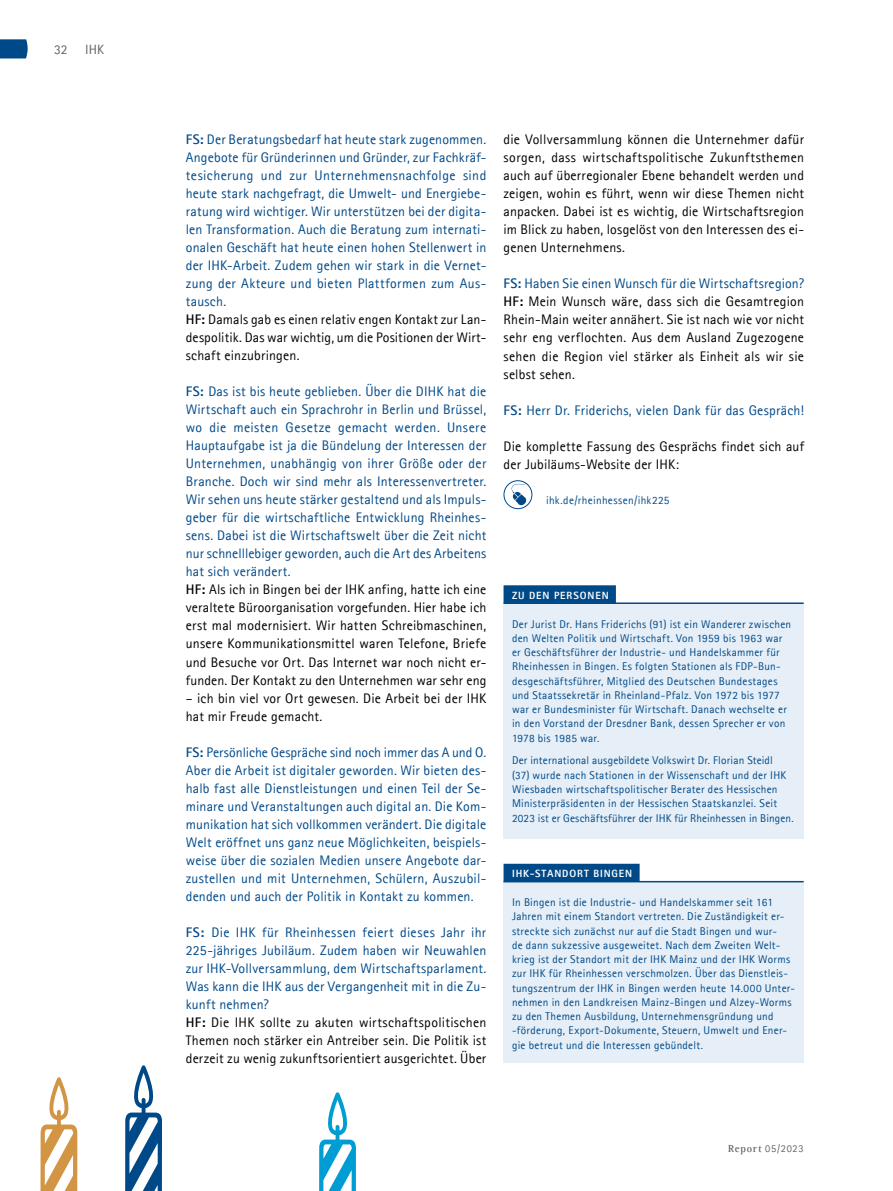
<style>
.page{position:relative;width:893px;height:1191px;background:#fff}
.page>*{position:absolute;margin:0;border:0;box-sizing:border-box;transform-origin:0 0}
.t1{font:13.8px/18px "Agfa Rotis Sans Serif";letter-spacing:.015em;color:#004988}
.t2{font:13.8px/18px "Agfa Rotis Sans Serif";letter-spacing:.015em;color:#000}
.t3{font:13.5px "Agfa Rotis Sans Serif";color:#636362}
.t4{font:11.25px/14.2px "Agfa Rotis Sans Serif";letter-spacing:.025em;color:#004988}
.t5{font:800 10.5px "Agfa Rotis Sans Serif";letter-spacing:.085em;color:#fff}
.t6{font:10.5px "Agfa Rotis Sans Serif";letter-spacing:.07em;color:#636362}
.s1{font-weight:700}
.s2{font-weight:700;color:#000}
.s3{color:#000}
.s4{font-weight:700;color:#004988}
.s5{color:#004988}
.s6{font-family:"Agfa Rotis Serif";font-weight:700}
</style>
<div class="page">
<svg style="left:0;top:39px;width:28px;height:19px"></svg>
<div style="left:504px;top:480px;width:28px;height:29px;border:1px solid #004988;border-radius:50%"></div>
<svg style="left:511px;top:483px;width:16px;height:23px"></svg>
<div style="left:504px;top:604px;width:300px;height:235px;background:#e6eff7"></div>
<div style="left:504px;top:585px;width:112px;height:17px;background:#004988"></div>
<hr style="left:504px;top:602px;width:300px;height:2px;background:#004988">
<div style="left:504px;top:882px;width:300px;height:181px;background:#e6eff7"></div>
<div style="left:504px;top:863px;width:136px;height:18px;background:#004988"></div>
<hr style="left:504px;top:881px;width:300px;height:1px;background:#004988">
<svg style="left:319px;top:1092px;width:37px;height:99px"></svg>
<svg style="left:40px;top:1077px;width:37px;height:114px"></svg>
<svg style="left:125px;top:1065px;width:37px;height:126px"></svg>
<p class="t3" style="left:54px;top:42px;width:15px">32</p>
<p class="t3" style="left:85px;top:42px;width:21px">IHK</p>
<p class="t1" style="left:186px;top:130px;width:302px"><span class="s1">FS:</span> Der Beratungsbedarf hat heute stark zugenommen.<br>Angebote für Gründerinnen und Gründer, zur Fachkräf&shy;tesicherung und zur Unternehmensnachfolge sind heute stark nachgefragt, die Umwelt- und Energiebe&shy;ratung wird wichtiger. Wir unterstützen bei der digita&shy;len Transformation. Auch die Beratung zum internati&shy;onalen Geschäft hat heute einen hohen Stellenwert in der IHK-Arbeit. Zudem gehen wir stark in die Vernet&shy;zung der Akteure und bieten Plattformen zum Aus&shy;tausch.<br><span class="s2">HF:</span> <span class="s3">Damals gab es einen relativ engen Kontakt zur Lan&shy;despolitik. Das war wichtig, um die Positionen der Wirt&shy;schaft einzubringen.</span></p>
<p class="t1" style="left:186px;top:382px;width:302px"><span class="s1">FS:</span> Das ist bis heute geblieben. Über die DIHK hat die Wirtschaft auch ein Sprachrohr in Berlin und Brüssel, wo die meisten Gesetze gemacht werden. Unsere Hauptaufgabe ist ja die Bündelung der Interessen der Unternehmen, unabhängig von ihrer Größe oder der Branche. Doch wir sind mehr als Interessenvertreter.<br>Wir sehen uns heute stärker gestaltend und als Impuls&shy;geber für die wirtschaftliche Entwicklung Rheinhes&shy;sens. Dabei ist die Wirtschaftswelt über die Zeit nicht nur schnelllebiger geworden, auch die Art des Arbeitens hat sich verändert.<br><span class="s2">HF:</span> <span class="s3">Als ich in Bingen bei der IHK anfing, hatte ich eine veraltete Büroorganisation vorgefunden. Hier habe ich erst mal modernisiert. Wir hatten Schreibmaschinen, unsere Kommunikationsmittel waren Telefone, Briefe und Besuche vor Ort. Das Internet war noch nicht er&shy;funden. Der Kontakt zu den Unternehmen war sehr eng</span></p>
<p class="t2" style="left:186px;top:689px;width:302px">– ich bin viel vor Ort gewesen. Die Arbeit bei der IHK hat mir Freude gemacht.</p>
<p class="t1" style="left:186px;top:743px;width:302px;text-align:justify"><span class="s1">FS:</span> Persönliche Gespräche sind noch immer das A und O.<br>Aber die Arbeit ist digitaler geworden. Wir bieten des&shy;halb fast alle Dienstleistungen und einen Teil der Se&shy;minare und Veranstaltungen auch digital an. Die Kom&shy;munikation hat sich vollkommen verändert. Die digitale Welt eröffnet uns ganz neue Möglichkeiten, beispiels&shy;weise über die sozialen Medien unsere Angebote dar&shy;zustellen und mit Unternehmen, Schülern, Auszubil&shy;denden und auch der Politik in Kontakt zu kommen.</p>
<p class="t1" style="left:186px;top:923px;width:302px"><span class="s1">FS:</span> Die IHK für Rheinhessen feiert dieses Jahr ihr 225-jähriges Jubiläum. Zudem haben wir Neuwahlen zur IHK-Vollversammlung, dem Wirtschaftsparlament.<br>Was kann die IHK aus der Vergangenheit mit in die Zu&shy;kunft nehmen?<br><span class="s2">HF:</span> <span class="s3">Die IHK sollte zu akuten wirtschaftspolitischen Themen noch stärker ein Antreiber sein. Die Politik ist derzeit zu wenig zukunftsorientiert ausgerichtet. Über</span></p>
<p class="t2" style="left:504px;top:131px;width:302px;text-align:justify">die Vollversammlung können die Unternehmer dafür sorgen, dass wirtschaftspolitische Zukunftsthemen auch auf überregionaler Ebene behandelt werden und zeigen, wohin es führt, wenn wir diese Themen nicht anpacken. Dabei ist es wichtig, die Wirtschaftsregion im Blick zu haben, losgelöst von den Interessen des ei&shy;genen Unternehmens.</p>
<p class="t2" style="left:504px;top:275px;width:302px;text-align:justify"><span class="s4">FS:</span> <span class="s5">Haben Sie einen Wunsch für die Wirtschaftsregion?<br></span><span class="s1">HF:</span> Mein Wunsch wäre, dass sich die Gesamtregion Rhein-Main weiter annähert. Sie ist nach wie vor nicht sehr eng verflochten. Aus dem Ausland Zugezogene sehen die Region viel stärker als Einheit als wir sie selbst sehen.</p>
<p class="t1" style="left:504px;top:401px;width:302px"><span class="s1">FS:</span> Herr Dr. Friderichs, vielen Dank für das Gespräch!</p>
<p class="t2" style="left:504px;top:437px;width:302px">Die komplette Fassung des Gesprächs findet sich auf der Jubiläums-Website der IHK:</p>
<p class="t4" style="left:546px;top:493px;width:125px">ihk.de/rheinhessen/ihk225</p>
<p class="t5" style="left:512px;top:588px;width:98px">ZU DEN PERSONEN</p>
<p class="t4" style="left:512px;top:616px;width:281px">Der Jurist Dr. Hans Friderichs (91) ist ein Wanderer zwischen den Welten Politik und Wirtschaft. Von 1959 bis 1963 war er Geschäftsführer der Industrie- und Handelskammer für Rheinhessen in Bingen. Es folgten Stationen als FDP-Bun&shy;desgeschäftsführer, Mitglied des Deutschen Bundestages und Staatssekretär in Rheinland-Pfalz. Von 1972 bis 1977 war er Bundesminister für Wirtschaft. Danach wechselte er in den Vorstand der Dresdner Bank, dessen Sprecher er von 1978 bis 1985 war.</p>
<p class="t4" style="left:512px;top:753px;width:283px">Der international ausgebildete Volkswirt Dr. Florian Steidl<br>(37) wurde nach Stationen in der Wissenschaft und der IHK Wiesbaden wirtschaftspolitischer Berater des Hessischen Ministerpräsidenten in der Hessischen Staatskanzlei. Seit 2023 ist er Geschäftsführer der IHK für Rheinhessen in Bingen.</p>
<p class="t5" style="left:512px;top:866px;width:122px">IHK-STANDORT BINGEN</p>
<p class="t4" style="left:512px;top:895px;width:284px">In Bingen ist die Industrie- und Handelskammer seit 161<br>Jahren mit einem Standort vertreten. Die Zuständigkeit er&shy;streckte sich zunächst nur auf die Stadt Bingen und wur-<br>de dann sukzessive ausgeweitet. Nach dem Zweiten Welt&shy;krieg ist der Standort mit der IHK Mainz und der IHK Worms zur IHK für Rheinhessen verschmolzen. Über das Dienstleis&shy;tungszentrum der IHK in Bingen werden heute 14.000 Unter&shy;nehmen in den Landkreisen Mainz-Bingen und Alzey-Worms zu den Themen Ausbildung, Unternehmensgründung und -förderung, Export-Dokumente, Steuern, Umwelt und Ener&shy;gie betreut und die Interessen gebündelt.</p>
<p class="t6" style="left:728px;top:1142px;width:77px"><span class="s6">Report</span> 05/2023</p>
</div>
